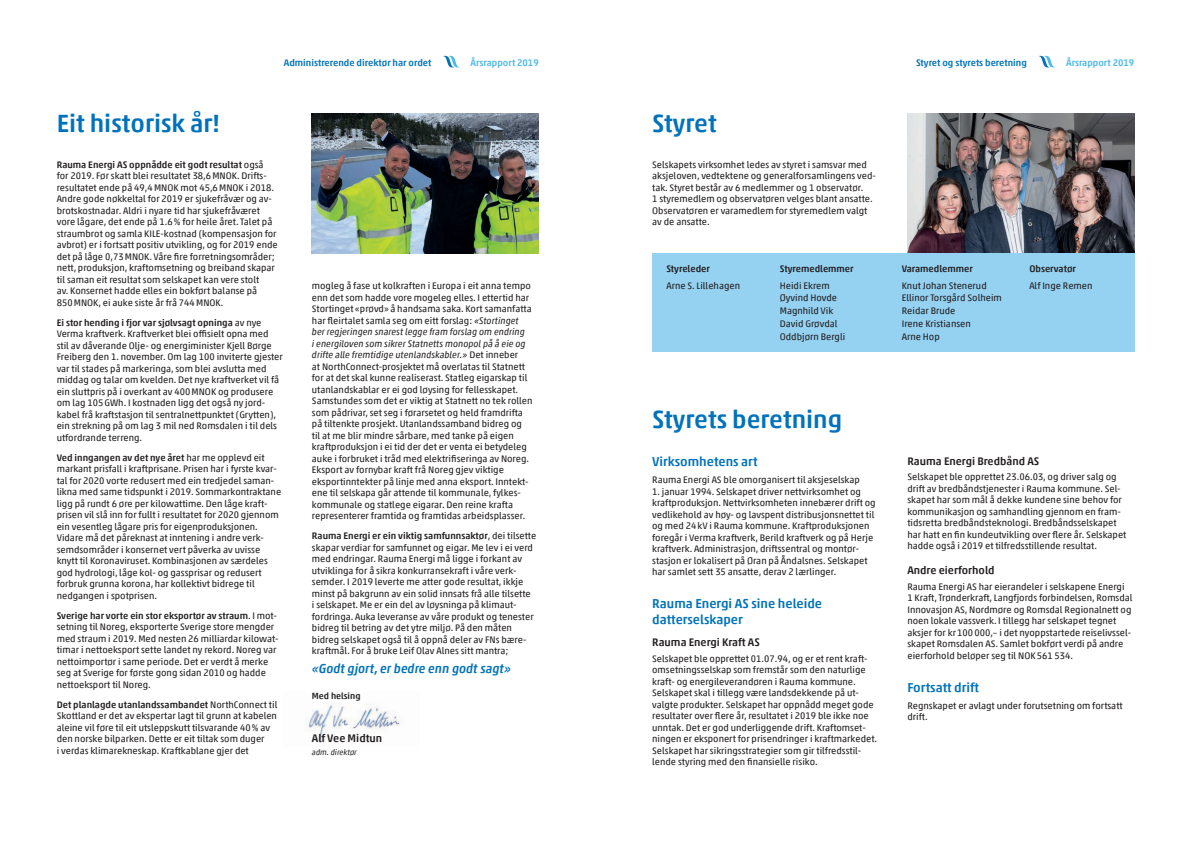
<style>
.page{position:relative;width:1191px;height:842px;background:#fff}
.page>*{position:absolute;margin:0;border:0;box-sizing:border-box;transform-origin:0 0}
.t1{font:500 25px "Akko Pro";color:#0072bc}
.t2{font:500 13px/16px "Akko Pro";color:#0072bc}
.t3{font:italic 500 13px "Akko Pro";color:#0072bc}
.t4{font:500 11px "Akko Pro";color:#231f20}
.t5{font:9.5px/11.5px "Akko Pro";color:#231f20}
.t6{font:500 9.5px "Akko Pro";color:#0072bc}
.t7{font:500 9.5px "Akko Pro";color:#231f20}
.t8{font:500 9.5px "Akko Pro";color:#4eb9e9}
.t9{font:500 9px "Akko Pro";color:#231f20}
.t10{font:italic 8px "Akko Pro";color:#231f20}
.s1{font-weight:500}
.s2{font-style:italic}
</style>
<div class="page">
<img style="left:307px;top:704px;width:93px;height:39px">
<img style="left:312px;top:113px;width:227px;height:140px">
<img style="left:907px;top:113px;width:227px;height:140px">
<svg style="left:443px;top:56px;width:16px;height:11px"></svg>
<svg style="left:1039px;top:56px;width:15px;height:11px"></svg>
<div style="left:652px;top:253px;width:482px;height:99px;background:#95d2f2"></div>
<p class="t6" style="left:284px;top:57px;width:149px">Administrerende direktør har ordet</p>
<p class="t8" style="left:470px;top:57px;width:70px">Årsrapport 2019</p>
<p class="t6" style="left:916px;top:57px;width:112px">Styret og styrets beretning</p>
<p class="t8" style="left:1066px;top:57px;width:70px">Årsrapport 2019</p>
<h1 class="t1" style="left:57px;top:108px;width:165px">Eit historisk år!</h1>
<p class="t5" style="left:57px;top:158px;width:222px"><span class="s1">Rauma Energi AS oppnådde eit godt resultat</span> også for 2019. Før skatt blei resultatet 38,6 MNOK. Drifts&shy;resultatet ende på 49,4 MNOK mot 45,6 MNOK i 2018.<br>Andre gode nøkkeltal for 2019 er sjukefråvær og av - brots kostnadar. Aldri i nyare tid har sjukefråværet vore lågare, det ende på 1.6 % for heile året. Talet på straumbrot og samla KILE-kostnad (kompensasjon for avbrot) er i fortsatt positiv utvikling, og for 2019 ende det på låge 0,73 MNOK. Våre fire forretningsområder; nett, produksjon, kraftomsetning og breiband skapar til saman eit resultat som selskapet kan vere stolt<br>av. Konsernet hadde elles ein bokført balanse på<br>850 MNOK, ei auke siste år frå 744 MNOK.</p>
<p class="t5" style="left:57px;top:316px;width:228px"><span class="s1">Ei stor hending i fjor var sjølvsagt opninga</span> av nye Verma kraftverk. Kraftverket blei offisielt opna med stil av dåverande Olje- og energiminister Kjell Børge Freiberg den 1. november. Om lag 100 inviterte gjester var til stades på markeringa, som blei avslutta med middag og talar om kvelden. Det nye kraftverket vil få ein sluttpris på i overkant av 400 MNOK og produsere om lag 105 GWh. I kostnaden ligg det også ny jord&shy;kabel frå kraftstasjon til sentralnettpunktet (Grytten), ein strekning på om lag 3 mil ned Romsdalen i til dels utfordrande terreng.</p>
<p class="t5" style="left:57px;top:452px;width:226px"><span class="s1">Ved inngangen av det nye året</span> har me opplevd eit markant prisfall i kraftprisane. Prisen har i fyrste kvar&shy;tal for 2020 vorte redusert med ein tredjedel saman&shy;likna med same tidspunkt i 2019. Sommarkontraktane ligg på rundt 6 øre per kilowattime. Den låge kraft&shy;prisen vil slå inn for fullt i resultatet for 2020 gjennom ein vesentleg lågare pris for eigenproduksjonen.<br>Vidare må det påreknast at inntening i andre verk&shy;semdsområder i konsernet vert påverka av uvisse knytt til Koronaviruset. Kombinasjonen av særdeles god hydrologi, låge kol- og gassprisar og redusert forbruk grunna korona, har kollektivt bidrege til nedgangen i spotprisen.</p>
<p class="t5" style="left:57px;top:610px;width:223px"><span class="s1">Sverige har vorte ein stor eksportør av straum</span>. I mot&shy;setning til Noreg, eksporterte Sverige store mengder med straum i 2019. Med nesten 26 milliardar kilowat&shy;timar i nettoeksport sette landet ny rekord. Noreg var nettoimportør i same periode. Det er verdt å merke seg at Sverige for første gong sidan 2010 og hadde nettoeksport til Noreg.</p>
<p class="t5" style="left:57px;top:699px;width:222px"><span class="s1">Det planlagde utanlandssambandet</span> NorthConnect til Skottland er det av ekspertar lagt til grunn at kabelen aleine vil føre til eit utsleppskutt tilsvarande 40 % av den norske bilparken. Dette er eit tiltak som duger<br>i verdas klimarekneskap. Kraftkablane gjer det</p>
<p class="t5" style="left:312px;top:280px;width:222px">mogleg å fase ut kolkraften i Europa i eit anna tempo enn det som hadde vore mogeleg elles. I ettertid har Storting et «prøvd» å handsama saka. Kort samanfatta har fleirtalet samla seg om eitt forslag: <span class="s2">«Stortinget ber regjeringen snarest legge fram forslag om endring<br>i energiloven som sikrer Statnetts monopol på å eie og drifte alle fremtidige utenlandskabler.»</span> Det inneber<br>at NorthConnect-prosjektet må overlatas til Statnett for at det skal kunne realiserast. Statleg eigarskap til utanlandskablar er ei god løysing for fellesskapet.<br>Samstundes som det er viktig at Statnett no tek rollen som pådrivar, set seg i førarsetet og held framdrifta på tiltenkte prosjekt. Utanlandssamband bidreg og til at me blir mindre sårbare, med tanke på eigen kraft produksjon i ei tid der det er venta ei betydeleg auke i forbruket i tråd med elektrifiseringa av Noreg.<br>Eksport av fornybar kraft frå Noreg gjev viktige eksportinntekter på linje med anna eksport. Inntekt&shy;ene til selskapa går attende til kommunale, fylkes&shy;kommunale og statlege eigarar. Den reine krafta representerer framtida og framtidas arbeidsplasser.</p>
<p class="t5" style="left:312px;top:530px;width:226px"><span class="s1">Rauma Energi er ein viktig samfunnsaktør</span>, dei tilsette skapar verdiar for samfunnet og eigar. Me lev i ei verd med endringar. Rauma Energi må ligge i forkant av utviklinga for å sikra konkurransekraft i våre verk&shy;semd er. I 2019 leverte me atter gode resultat, ikkje minst på bakgrunn av ein solid innsats frå alle tilsette<br>i selskapet. Me er ein del av løysninga på klimaut&shy;fordringa. Auka leveranse av våre produkt og tenester bidreg til betring av det ytre miljø. På den måten bidreg selskapet også til å oppnå deler av FNs bære&shy;kraftmål. For å bruke Leif Olav Alnes sitt mantra;</p>
<h2 class="t3" style="left:312px;top:660px;width:201px">«Godt gjort, er bedre enn godt sagt»</h2>
<p class="t9" style="left:312px;top:691px;width:50px">Med helsing</p>
<p class="t4" style="left:312px;top:732px;width:72px">Alf Vee Midtun</p>
<p class="t10" style="left:312px;top:748px;width:46px">adm. direktør</p>
<h1 class="t1" style="left:652px;top:108px;width:66px">Styret</h1>
<p class="t5" style="left:652px;top:158px;width:225px">Selskapets virksomhet ledes av styret i samsvar med aksjeloven, vedtektene og generalforsamlingens ved - tak. Styret består av 6 medlemmer og 1 observatør.<br>1 styremedlem og observatøren velges blant ansatte.<br>Observatøren er varamedlem for styremedlem valgt av de ansatte.</p>
<p class="t7" style="left:666px;top:262px;width:45px">Styreleder</p>
<p class="t7" style="left:780px;top:262px;width:75px">Styremedlemmer</p>
<p class="t7" style="left:901px;top:262px;width:73px">Varamedlemmer</p>
<p class="t7" style="left:1029px;top:262px;width:48px">Observatør</p>
<p class="t5" style="left:666px;top:279px;width:75px">Arne S. Lillehagen</p>
<p class="t5" style="left:780px;top:279px;width:52px">Heidi Ekrem</p>
<p class="t5" style="left:901px;top:279px;width:86px">Knut Johan Stenerud</p>
<p class="t5" style="left:1029px;top:279px;width:65px">Alf Inge Remen</p>
<p class="t5" style="left:780px;top:292px;width:59px">Øyvind Hovde</p>
<p class="t5" style="left:901px;top:292px;width:102px">Ellinor Torsgård Solheim</p>
<p class="t5" style="left:780px;top:305px;width:55px">Magnhild Vik</p>
<p class="t5" style="left:901px;top:305px;width:55px">Reidar Brude</p>
<p class="t5" style="left:780px;top:318px;width:59px">David Grøvdal</p>
<p class="t5" style="left:901px;top:318px;width:71px">Irene Kristiansen</p>
<p class="t5" style="left:780px;top:331px;width:67px">Oddbjørn Bergli</p>
<p class="t5" style="left:901px;top:331px;width:40px">Arne Hop</p>
<h1 class="t1" style="left:652px;top:404px;width:191px">Styrets beretning</h1>
<h2 class="t2" style="left:652px;top:453px;width:107px">Virksomhetens art</h2>
<p class="t5" style="left:652px;top:474px;width:209px">Rauma Energi AS ble omorganisert til aksjeselskap</p>
<p class="t5" style="left:652px;top:486px;width:225px">1. januar 1994. Selskapet driver nettvirksomhet og kraftproduksjon. Nettvirksomheten innebærer drift og vedlikehold av høy- og lavspent distribusjonsnettet til og med 24 kV i Rauma kommune. Kraftproduksjonen foregår i Verma kraftverk, Berild kraftverk og på Herje kraftverk. Administrasjon, driftssentral og montør&shy;stasjon er lokalisert på Øran på Åndalsnes. Selskapet har samlet sett 35 ansatte, derav 2 lærlinger.</p>
<h2 class="t2" style="left:652px;top:596px;width:171px">Rauma Energi AS sine heleide datterselskaper</h2>
<p class="t4" style="left:652px;top:635px;width:109px">Rauma Energi Kraft AS</p>
<p class="t5" style="left:652px;top:652px;width:226px">Selskapet ble opprettet 01.07.94, og er et rent kraft&shy;omsetningsselskap som fremstår som den naturlige kraft- og energileverandøren i Rauma kommune.<br>Selskapet skal i tillegg være landsdekkende på ut - valgte produkter. Selskapet har oppnådd meget gode resultater over flere år, resultatet i 2019 ble ikke noe unntak. Det er god underliggende drift. Kraftomset&shy;ningen er eksponert for prisendringer i kraftmarkedet.<br>Selskapet har sikringsstrategier som gir tilfredsstil&shy;lende styring med den finansielle risiko.</p>
<p class="t4" style="left:907px;top:454px;width:133px">Rauma Energi Bredbånd AS</p>
<p class="t5" style="left:907px;top:471px;width:220px">Selskapet ble opprettet 23.06.03, og driver salg og drift av bredbåndstjenester i Rauma kommune. Sel&shy;skapet har som mål å dekke kundene sine behov for kommunikasjon og samhandling gjennom en fram&shy;tidsretta bredbåndsteknologi. Bredbåndsselskapet har hatt en fin kundeutvikling over flere år. Selskapet hadde også i 2019 et tilfredsstillende resultat.</p>
<p class="t4" style="left:907px;top:563px;width:89px">Andre eierforhold</p>
<p class="t5" style="left:907px;top:580px;width:227px">Rauma Energi AS har eierandeler i selskapene Energi<br>1 Kraft, Trønderkraft, Langfjords forbindelsen, Romsdal Innovasjon AS, Nordmøre og Romsdal Regionalnett og noen lokale vassverk. I tillegg har selskapet tegnet aksjer for kr 100 000,– i det nyoppstartede reiselivssel&shy;skapet Romsdalen AS. Samlet bokført verdi på andre eierforhold beløper seg til NOK 561 534.</p>
<h2 class="t2" style="left:907px;top:679px;width:73px">Fortsatt drift</h2>
<p class="t5" style="left:907px;top:699px;width:217px">Regnskapet er avlagt under forutsetning om fortsatt drift.</p>
</div>
